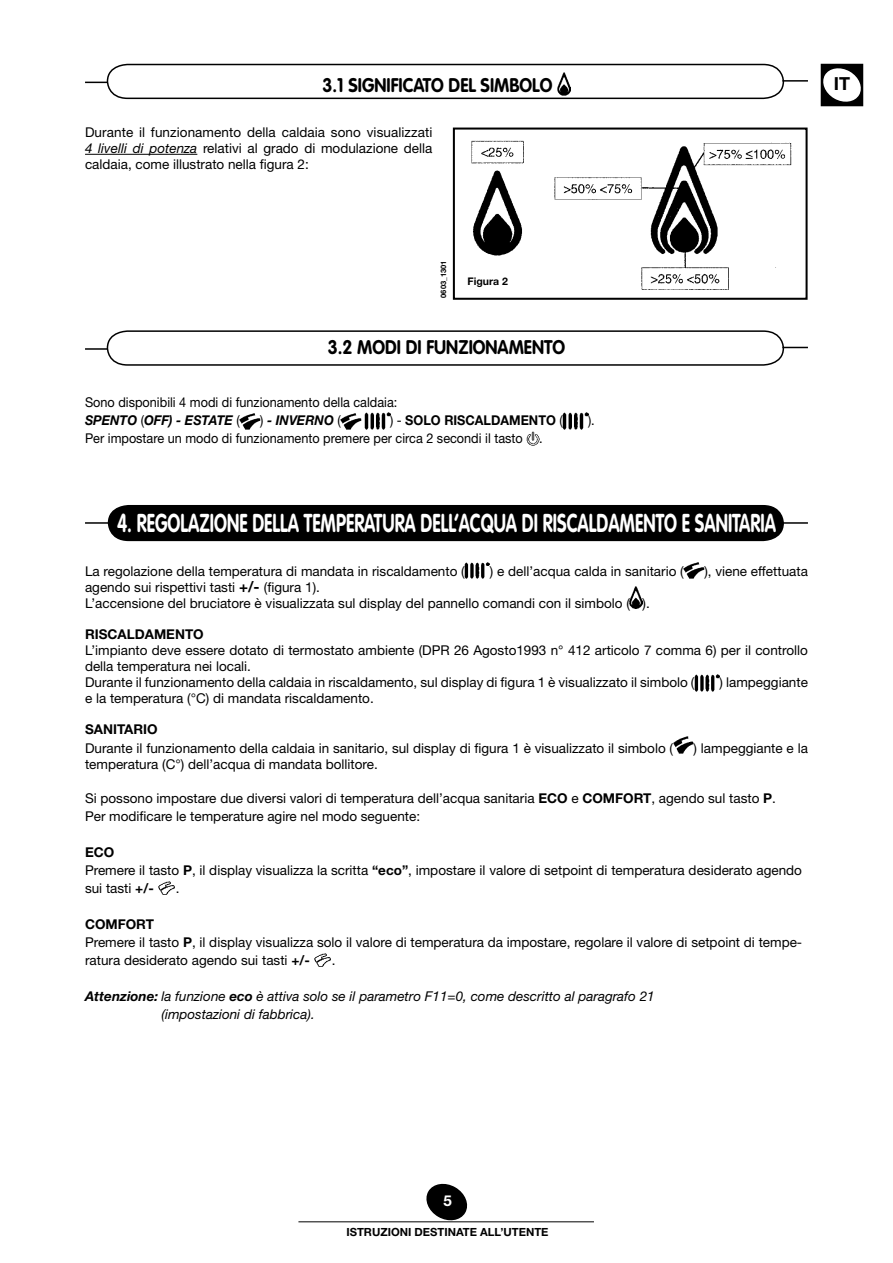
<style>
.page{position:relative;width:893px;height:1263px;background:#fff}
.page>*{position:absolute;margin:0;border:0;box-sizing:border-box;transform-origin:0 0}
.t1{font:700 25.5px "VAG Rounded Std";color:#fff;scale:.7 1}
.t2{font:700 19.5px "VAG Rounded Std";color:#000;scale:.9 1}
.t3{font:700 18px "Helvetica Neue LT Std";color:#000}
.t4{font:13.5px/18px "Helvetica Neue LT Std";color:#000}
.t5{font:13.5px/18px "Helvetica Neue LT Std";color:#000;scale:.94 1}
.t6{font:italic 13.5px/18px "Helvetica Neue LT Std";color:#000}
.t7{font:700 13.5px "Helvetica Neue LT Std";color:#000}
.t8{font:700 13.5px "Helvetica Neue LT Std";color:#000;scale:.94 1}
.t9{font:italic 700 13.5px "Helvetica Neue LT Std";color:#000;scale:.94 1}
.t10{font:700 11.25px "Helvetica Neue LT Std";color:#000}
.t11{font:700 10.5px "Helvetica Neue LT Std";color:#000}
.t12{font:700 7.5px "Helvetica Neue LT Std";color:#000}
.s1{font-style:italic}
.s2{font-weight:700;font-style:italic}
.s3{font-weight:400;font-style:normal}
.s4{font-weight:400}
.s5{font-weight:700;font-size:15px}
.s6{font-weight:700}
</style>
<div class="page">
<svg style="left:426px;top:1183px;width:42px;height:38px"></svg>
<hr style="left:298px;top:1221px;width:296px;height:1px;background:#000">
<div style="left:821px;top:64px;width:42px;height:42px;border:2px solid #000"></div>
<svg style="left:820px;top:63px;width:44px;height:42px"></svg>
<hr style="left:85px;top:154px;width:112px;height:1px;background:#000">
<div style="left:107px;top:505px;width:677px;height:37px;background:#000"></div>
<hr style="left:782px;top:522px;width:26px;height:2px;background:#000">
<hr style="left:85px;top:522px;width:26px;height:2px;background:#000">
<img style="left:465px;top:562px;width:25px;height:17px">
<img style="left:684px;top:562px;width:20px;height:16px">
<img style="left:630px;top:587px;width:13px;height:22px">
<img style="left:694px;top:674px;width:26px;height:17px">
<img style="left:673px;top:737px;width:21px;height:16px">
<img style="left:158px;top:881px;width:17px;height:14px">
<img style="left:314px;top:953px;width:17px;height:14px">
<hr style="left:782px;top:80px;width:26px;height:2px;background:#000">
<svg style="left:85px;top:63px;width:700px;height:37px"></svg>
<svg style="left:106px;top:330px;width:702px;height:36px"></svg>
<hr style="left:85px;top:348px;width:23px;height:2px;background:#000">
<div style="left:453px;top:128px;width:355px;height:172px;border:2px solid #000"></div>
<img style="left:471px;top:140px;width:321px;height:150px">
<img style="left:240px;top:413px;width:20px;height:16px">
<img style="left:341px;top:413px;width:20px;height:16px">
<img style="left:365px;top:412px;width:25px;height:17px">
<img style="left:563px;top:412px;width:25px;height:17px">
<img style="left:526px;top:431px;width:13px;height:14px">
<h2 class="t2" style="left:322px;top:74px;width:257px">3.1 SIGNIFICATO DEL SIMBOLO</h2>
<p class="t4" style="left:85px;top:124px;width:349px;line-height:15.8px;text-align:justify">Durante il funzionamento della caldaia sono visualizzati <span class="s1">4 livelli di potenza</span> relativi al grado di modulazione della caldaia, come illustrato nella figura 2:</p>
<h3 class="t3" style="left:834px;top:72px;width:9px">IT</h3>
<p class="t12" style="left:439px;top:298px;width:39px;rotate:-90deg">0603_1301</p>
<p class="t11" style="left:468px;top:275px;width:42px">FIGURA 2</p>
<h2 class="t2" style="left:328px;top:336px;width:265px">3.2 MODI DI FUNZIONAMENTO</h2>
<p class="t5" style="left:85px;top:393px;width:334px">Sono disponibili 4 modi di funzionamento della caldaia:<br><span class="s2">SPENTO</span> (<span class="s2">OFF) - ESTATE</span> (</p>
<p class="t9" style="left:260px;top:412px;width:87px"><span class="s3">)</span> - INVERNO <span class="s3">(</span></p>
<p class="t8" style="left:390px;top:412px;width:185px"><span class="s4">) -</span> SOLO RISCALDAMENTO <span class="s4">(</span></p>
<p class="t5" style="left:588px;top:411px;width:9px">).</p>
<p class="t5" style="left:85px;top:429px;width:488px">Per impostare un modo di funzionamento premere per circa 2 secondi il tasto .</p>
<h1 class="t1" style="left:117px;top:508px;width:943px">4. REGOLAZIONE DELLA TEMPERATURA DELL’ACQUA DI RISCALDAMENTO E SANITARIA</h1>
<p class="t4" style="left:85px;top:562px;width:381px">La regolazione della temperatura di mandata in riscaldamento (</p>
<p class="t4" style="left:490px;top:562px;width:195px">) e dell’acqua calda in sanitario (</p>
<p class="t4" style="left:704px;top:562px;width:105px">), viene effettuata</p>
<p class="t4" style="left:85px;top:579px;width:566px;line-height:15.8px">agendo sui rispettivi tasti <span class="s5">+/-</span> (figura 1).<br>L’accensione del bruciatore è visualizzata sul display del pannello comandi con il simbolo ( ).</p>
<p class="t7" style="left:85px;top:626px;width:43px">RISCALDA</p>
<p class="t7" style="left:154px;top:626px;width:23px">MENTO</p>
<p class="t4" style="left:85px;top:642px;width:724px;line-height:16px">L’impianto deve essere dotato di termostato ambiente (DPR 26 Agosto1993 n° 412 articolo 7 comma 6) per il controllo della temperatura nei locali.<br>Durante il funzionamento della caldaia in riscaldamento, sul display di figura 1 è visualizzato il simbolo (</p>
<p class="t4" style="left:720px;top:673px;width:90px">) lampeggiante</p>
<p class="t4" style="left:85px;top:689px;width:290px">e la temperatura (°C) di mandata riscaldamento.</p>
<p class="t7" style="left:85px;top:721px;width:18px">SANITARIO</p>
<p class="t4" style="left:85px;top:739px;width:589px">Durante il funzionamento della caldaia in sanitario, sul display di figura 1 è visualizzato il simbolo (</p>
<p class="t4" style="left:694px;top:739px;width:116px">) lampeggiante e la</p>
<p class="t4" style="left:85px;top:755px;width:294px">temperatura (C°) dell’acqua di mandata bollitore.</p>
<p class="t4" style="left:85px;top:789px;width:549px">Si possono impostare due diversi valori di temperatura dell’acqua sanitaria <span class="s6">ECO</span> e <span class="s6">COMFORT</span></p>
<p class="t4" style="left:651px;top:789px;width:126px">, agendo sul tasto <span class="s6">P</span>.</p>
<p class="t4" style="left:85px;top:807px;width:337px">Per modificare le temperature agire nel modo seguente:</p>
<p class="t4" style="left:85px;top:843px;width:718px"><span class="s6">ECO<br></span>Premere il tasto <span class="s6">P</span>, il display visualizza la scritta <span class="s6">“ECO”</span>, impostare il valore di setpoint di temperatura desiderato agendo sui tasti <span class="s6">+/-</span></p>
<p class="t4" style="left:176px;top:879px;width:5px">.</p>
<p class="t4" style="left:85px;top:915px;width:719px"><span class="s6">COMFORT<br></span>Premere il tasto <span class="s6">P</span>, il display visualizza solo il valore di temperatura da impostare, regolare il valore di setpoint di tempe&shy;ratura desiderato agendo sui tasti <span class="s6">+/-</span></p>
<p class="t4" style="left:332px;top:951px;width:5px">.</p>
<p class="t6" style="left:162px;top:987px;width:495px;text-indent:-76px"><span class="s6">ATTENZIONE:</span> la funzione <span class="s6">ECO</span> è attiva solo se il parametro F11=0, come descritto al paragrafo 21 (impostazioni di fabbrica).</p>
<p class="t10" style="left:346px;top:1225px;width:166px">ISTRUZIONI DESTINATE ALL’UTENTE</p>
</div>
